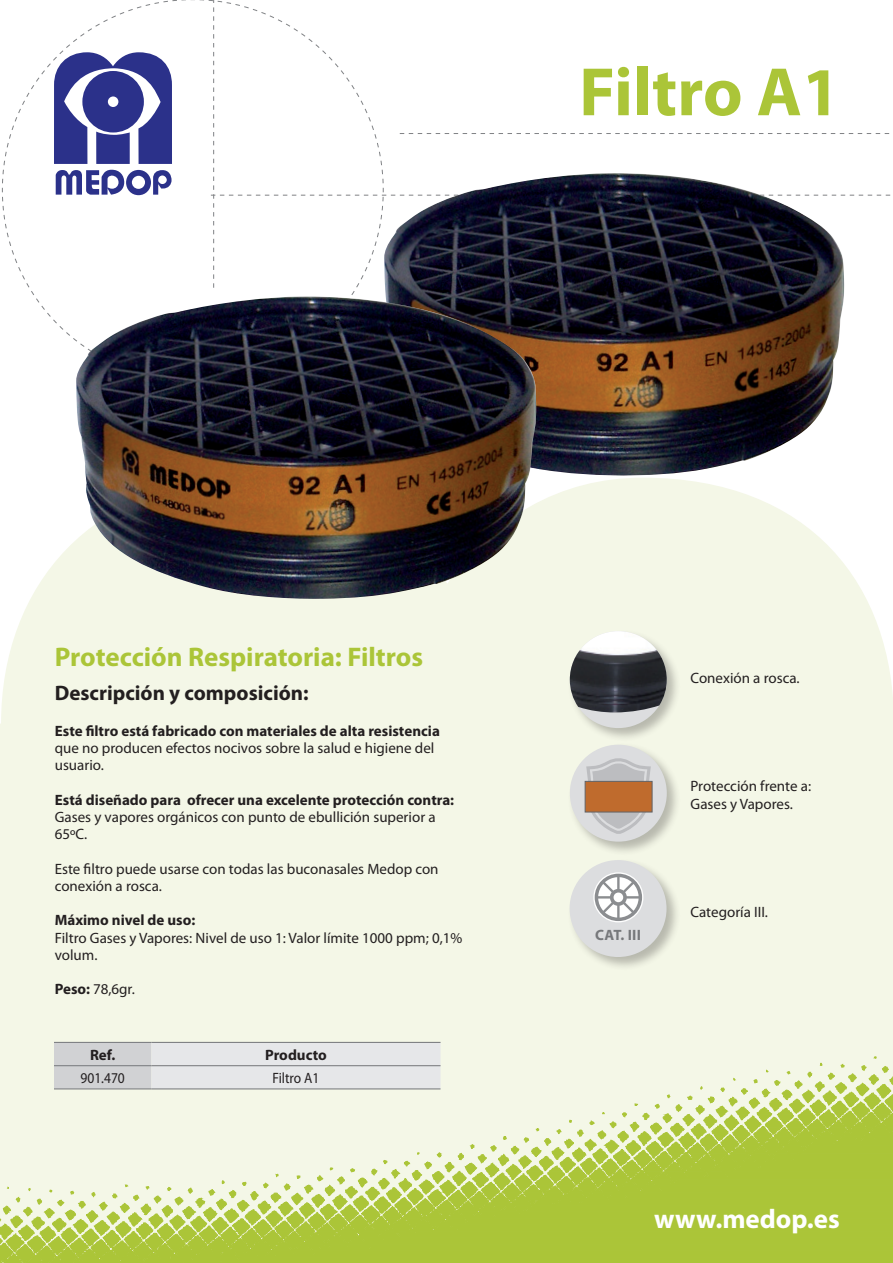
<style>
.page{position:relative;width:893px;height:1263px;background:#fff}
.page>*{position:absolute;margin:0;border:0;box-sizing:border-box;transform-origin:0 0}
.t1{font:700 69px "Myriad Pro";color:#abc538}
.t2{font:700 27px "Myriad Pro";color:#abc538}
.t3{font:700 27px "Myriad Pro";color:#fff}
.t4{font:700 21px "Myriad Pro";color:#231f20}
.t5{font:15px/17.2px "Myriad Pro";color:#231f20}
.t6{font:15px "Myriad Pro";color:#231f20;scale:.9 1}
.t7{font:700 15px "Myriad Pro";color:#231f20}
.t8{font:700 15px "Myriad Pro";letter-spacing:.02em;color:#76787b}
.s1{font-weight:700}
</style>
<div class="page">
<div style="left:0;top:479px;width:893px;height:563px;background:#f4f7e7"></div>
<svg style="left:199px;top:0;width:692px;height:295px"></svg>
<svg style="left:2px;top:0;width:184px;height:341px"></svg>
<svg style="left:0;top:1042px;width:893px;height:221px;background:#d2df9b"></svg>
<hr style="left:54px;top:1042px;width:97px;height:1px;background:#808285">
<hr style="left:151px;top:1042px;width:290px;height:1px;background:#808285">
<hr style="left:54px;top:1065px;width:97px;height:1px;background:#808285">
<hr style="left:151px;top:1065px;width:290px;height:1px;background:#808285">
<hr style="left:54px;top:1088px;width:97px;height:1px;background:#808285">
<hr style="left:151px;top:1088px;width:290px;height:1px;background:#808285">
<img style="left:384px;top:173px;width:461px;height:306px">
<img style="left:76px;top:296px;width:460px;height:303px">
<div style="left:568px;top:742px;width:113px;height:114px;background:#231f20;opacity:.29"></div>
<div style="left:570px;top:745px;width:97px;height:97px;background:#dcdddf;border-radius:50%"></div>
<svg style="left:586px;top:758px;width:65px;height:76px"></svg>
<div style="left:585px;top:781px;width:67px;height:31px;background:#bf6b2d;border:1px solid #636366"></div>
<div style="left:568px;top:629px;width:113px;height:113px;background:#231f20;opacity:.29"></div>
<div style="left:570px;top:631px;width:97px;height:97px;background:#dcdddf;border-radius:50%"></div>
<img style="left:570px;top:631px;width:97px;height:81px">
<div style="left:567px;top:858px;width:114px;height:113px;background:#231f20;opacity:.29"></div>
<div style="left:570px;top:860px;width:96px;height:97px;background:#dcdddf;border-radius:50%"></div>
<svg style="left:593px;top:872px;width:50px;height:50px"></svg>
<svg style="left:595px;top:874px;width:47px;height:47px"></svg>
<div style="left:614px;top:892px;width:9px;height:10px;background:#fff;border-radius:50%"></div>
<p class="t1" style="left:579px;top:47px;width:263px">Filtro A1</p>
<p class="t2" style="left:55px;top:639px;width:370px">Protección Respiratoria: Filtros</p>
<p class="t4" style="left:55px;top:680px;width:255px">Descripción y composición:</p>
<p class="t5" style="left:55px;top:722px;width:387px"><span class="s1">Este filtro está fabricado con materiales de alta resistencia </span>que no producen efectos nocivos sobre la salud e higiene del usuario.</p>
<p class="t5" style="left:55px;top:791px;width:401px"><span class="s1">Está diseñado para ofrecer una excelente protección contra:<br></span>Gases y vapores orgánicos con punto de ebullición superior a<br>65ºC.</p>
<p class="t5" style="left:55px;top:860px;width:385px">Este filtro puede usarse con todas las buconasales Medop con conexión a rosca.</p>
<p class="t5" style="left:55px;top:911px;width:409px"><span class="s1">Máximo nivel de uso:<br></span>Filtro Gases y Vapores: Nivel de uso 1: Valor límite 1000 ppm; 0,1% volum.</p>
<p class="t5" style="left:55px;top:980px;width:82px"><span class="s1">Peso:</span> 78,6gr.</p>
<p class="t7" style="left:90px;top:1045px;width:27px">Ref.</p>
<p class="t7" style="left:265px;top:1045px;width:63px">Producto</p>
<p class="t6" style="left:81px;top:1069px;width:51px">901.470</p>
<p class="t6" style="left:273px;top:1069px;width:53px">Filtro A1</p>
<p class="t8" style="left:595px;top:925px;width:47px">CAT. III</p>
<p class="t5" style="left:690px;top:669px;width:111px">Conexión a rosca.</p>
<p class="t5" style="left:690px;top:777px;width:122px;line-height:18px">Protección frente a:<br>Gases y Vapores.</p>
<p class="t5" style="left:690px;top:903px;width:79px">Categoría III.</p>
<p class="t3" style="left:654px;top:1202px;width:187px">www.medop.es</p>
</div>
